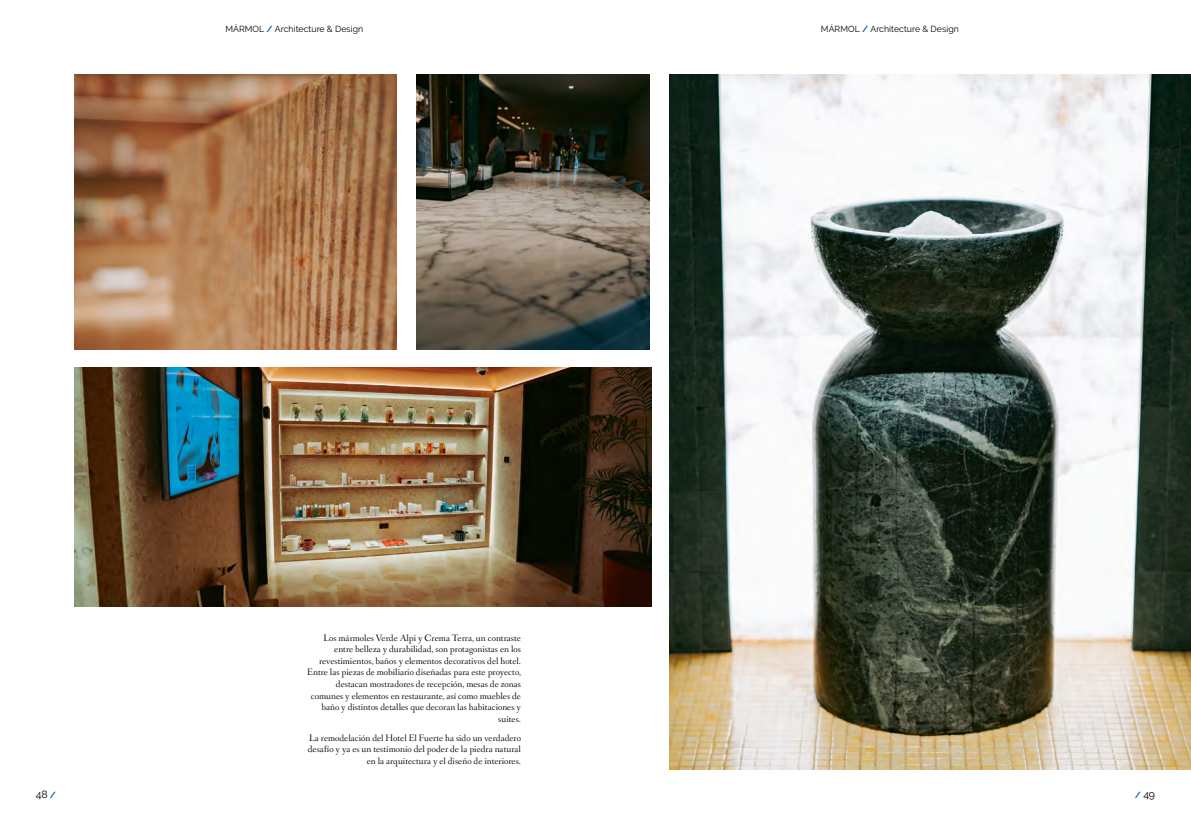
<style>
.page{position:relative;width:1191px;height:819px;background:#fff}
.page>*{position:absolute;margin:0;border:0;box-sizing:border-box;transform-origin:0 0}
.t1{font:10.5px "Raleway";color:#000}
.t2{font:9.62px/11.5px "Fanwood";color:#000;text-align:right}
.t3{font:8.75px "Raleway";letter-spacing:.005em;color:#000}
.s1{font-weight:700;color:#005cb9}
.s2{font-weight:700;font-size:8.75px;color:#005cb9}
</style>
<div class="page">
<img style="left:670px;top:74px;width:521px;height:695px">
<img style="left:74px;top:74px;width:322px;height:275px">
<img style="left:417px;top:74px;width:232px;height:276px">
<img style="left:74px;top:368px;width:577px;height:238px">
<p class="t3" style="left:225px;top:23px;width:139px">MÁRMOL <span class="s1">/</span> Architecture &amp; Design</p>
<p class="t2" style="left:307px;top:632px;width:215px">Los mármoles Verde Alpi y Crema Terra, un contraste entre belleza y durabilidad, son protagonistas en los revestimientos, baños y elementos decorativos del hotel.<br>Entre las piezas de mobiliario diseñadas para este proyecto, destacan mostradores de recepción, mesas de zonas comunes y elementos en restaurante, así como muebles de baño y distintos detalles que decoran las habitaciones y suites.</p>
<p class="t2" style="left:308px;top:732px;width:215px">La remodelación del Hotel El Fuerte ha sido un verdadero desafío y ya es un testimonio del poder de la piedra natural en la arquitectura y el diseño de interiores.</p>
<p class="t3" style="left:821px;top:23px;width:139px">MÁRMOL <span class="s1">/</span> Architecture &amp; Design</p>
<p class="t1" style="left:36px;top:788px;width:22px">48<span class="s2">/</span></p>
<p class="t1" style="left:1135px;top:788px;width:22px"><span class="s2">/</span> 49</p>
</div>
